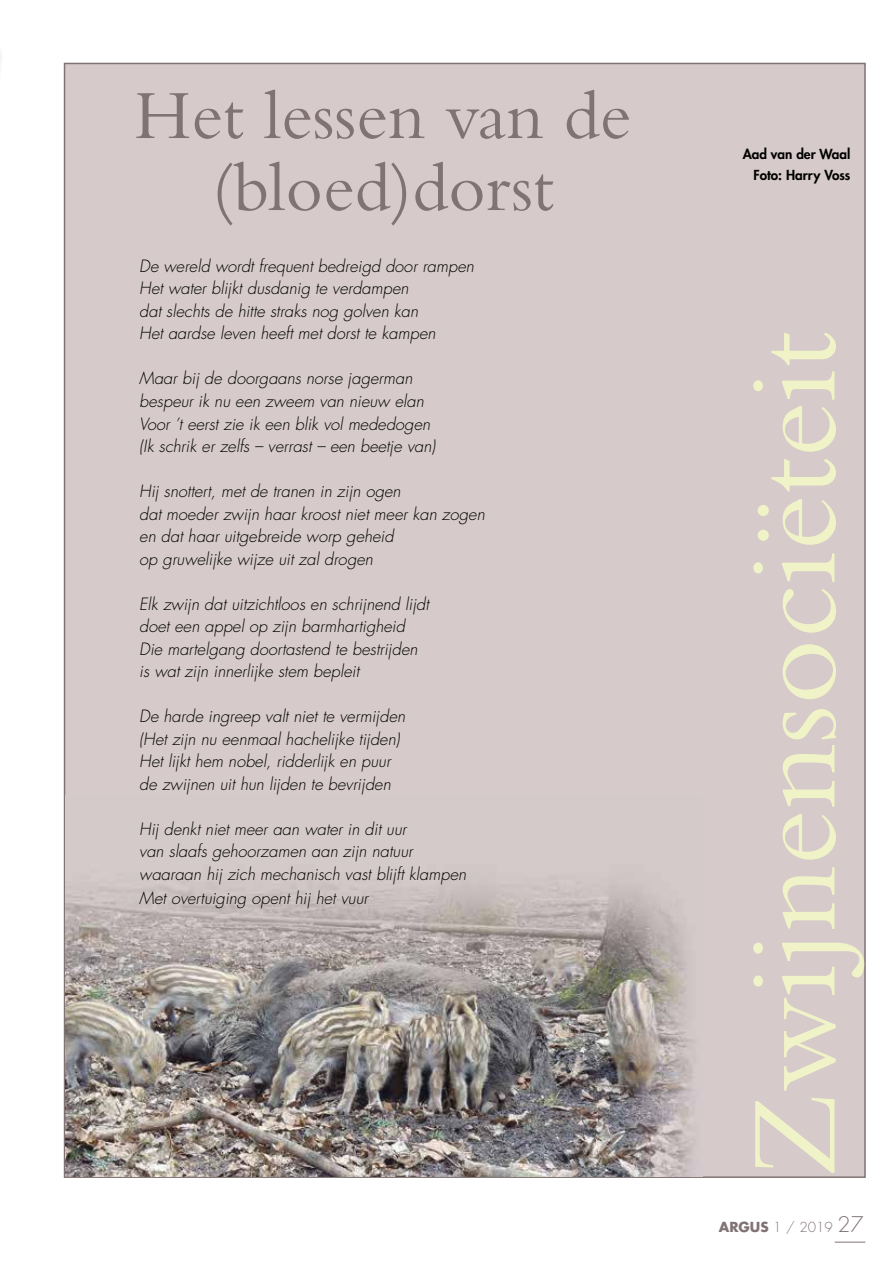
<style>
.page{position:relative;width:893px;height:1263px;background:#fff}
.page>*{position:absolute;margin:0;border:0;box-sizing:border-box;transform-origin:0 0}
.t1{font:127.5px "Bembo";color:#f0f2c7}
.t2{font:72px/72px "Bembo";color:#817374;text-align:center}
.t3{font:italic 300 16.5px/22.5px "Futura Std";color:#000}
.t4{font:800 13.5px/21px "Futura Std";color:#000;text-align:right}
.t5{font:300 13.5px "Futura Std";color:#817374}
.s1{font-weight:700}
.s2{font-size:21px}
</style>
<div class="page">
<hr style="left:835px;top:1242px;width:30px;height:1px;background:#817374">
<div style="left:64px;top:63px;width:802px;height:1115px;background:#d6caca;border:2px solid #817374"></div>
<img style="left:65px;top:795px;width:637px;height:381px">
<h2 class="t2" style="left:134px;top:78px;width:498px">Het lessen van de (bloed)dorst</h2>
<p class="t3" style="left:139px;top:255px;width:336px">De wereld wordt frequent bedreigd door rampen Het water blijkt dusdanig te verdampen<br>dat slechts de hitte straks nog golven kan<br>Het aardse leven heeft met dorst te kampen</p>
<p class="t3" style="left:139px;top:368px;width:298px">Maar bij de doorgaans norse jagerman bespeur ik nu een zweem van nieuw elan Voor ’t eerst zie ik een blik vol mededogen (Ik schrik er zelfs – verrast – een beetje van)</p>
<p class="t3" style="left:139px;top:480px;width:347px">Hij snottert, met de tranen in zijn ogen<br>dat moeder zwijn haar kroost niet meer kan zogen en dat haar uitgebreide worp geheid<br>op gruwelijke wijze uit zal drogen</p>
<p class="t3" style="left:139px;top:593px;width:291px">Elk zwijn dat uitzichtloos en schrijnend lijdt doet een appel op zijn barmhartigheid Die martelgang doortastend te bestrijden is wat zijn innerlijke stem bepleit</p>
<p class="t3" style="left:139px;top:705px;width:267px">De harde ingreep valt niet te vermijden (Het zijn nu eenmaal hachelijke tijden)<br>Het lijkt hem nobel, ridderlijk en puur de zwijnen uit hun lijden te bevrijden</p>
<p class="t3" style="left:139px;top:818px;width:328px">Hij denkt niet meer aan water in dit uur<br>van slaafs gehoorzamen aan zijn natuur waaraan hij zich mechanisch vast blijft klampen</p>
<p class="t3" style="left:139px;top:887px;width:230px">Met overtuiging opent hij het vuur</p>
<p class="t4" style="left:743px;top:144px;width:109px">Aad van der Waal<br>Foto: Harry Voss</p>
<h1 class="t1" style="left:720px;top:1178px;width:848px;rotate:-90deg">Zwijnensociëteit</h1>
<p class="t5" style="left:719px;top:1219px;width:146px"><span class="s1">ARGUS</span> 1 / 2019 <span class="s2">27</span></p>
</div>
